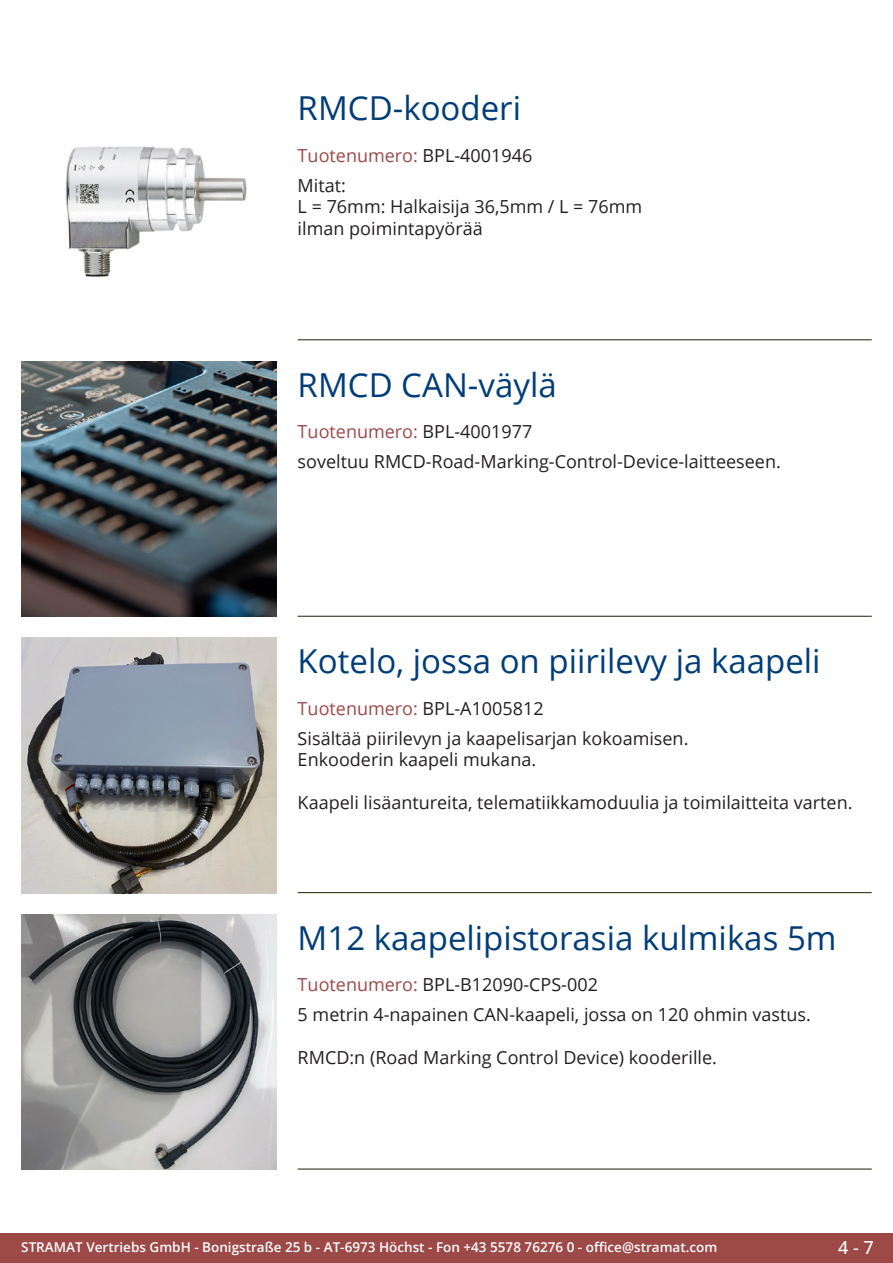
<style>
.page{position:relative;width:893px;height:1263px;background:#fff}
.page>*{position:absolute;margin:0;border:0;box-sizing:border-box;transform-origin:0 0}
.Produkttitel{font:33px "Open Sans";color:#003d78}
.Beschreibung_Text{font:18px/21.6px "Open Sans";color:#231f20}
.TechDaten_Überschrif{font:18px "Open Sans";color:#9c4948}
.TechDaten_Überschrif-2{font:18px "Open Sans";color:#231f20}
.t1{font:500 18px "Open Sans";color:#fff}
.t2{font:600 13.5px "Open Sans";color:#fff}
.s1{color:#231f20}
.s2{color:#9c4948}
</style>
<div class="page">
<div style="left:0;top:1233px;width:893px;height:30px;background:#9c4948"></div>
<hr style="left:298px;top:340px;width:574px;height:1px;background:#201d08">
<hr style="left:298px;top:616px;width:574px;height:1px;background:#201d08">
<hr style="left:298px;top:892px;width:574px;height:1px;background:#201d08">
<hr style="left:298px;top:1169px;width:574px;height:1px;background:#201d08">
<img style="left:65px;top:146px;width:182px;height:131px">
<img style="left:21px;top:361px;width:255px;height:256px">
<img style="left:21px;top:638px;width:255px;height:255px">
<img style="left:21px;top:914px;width:255px;height:255px">
<p class="Produkttitel" style="left:298px;top:86px;width:225px">RMCD-kooderi</p>
<p class="TechDaten_Überschrif" style="left:298px;top:143px;width:236px">Tuotenumero: <span class="s1">BPL-4001946</span></p>
<p class="Beschreibung_Text" style="left:298px;top:174px;width:346px">Mitat:<br>L = 76mm: Halkaisija 36,5mm / L = 76mm ilman poimintapyörää</p>
<p class="Produkttitel" style="left:298px;top:362px;width:261px">RMCD CAN-väylä</p>
<p class="TechDaten_Überschrif" style="left:298px;top:420px;width:236px">Tuotenumero: <span class="s1">BPL-4001977</span></p>
<p class="Beschreibung_Text" style="left:298px;top:450px;width:485px">soveltuu RMCD-Road-Marking-Control-Device-laitteeseen.</p>
<p class="Produkttitel" style="left:298px;top:638px;width:524px">Kotelo, jossa on piirilevy ja kaapeli</p>
<p class="TechDaten_Überschrif" style="left:298px;top:696px;width:248px">Tuotenumero: <span class="s1">BPL-A1005812</span></p>
<p class="Beschreibung_Text" style="left:298px;top:727px;width:392px">Sisältää piirilevyn ja kaapelisarjan kokoamisen.<br>Enkooderin kaapeli mukana.</p>
<p class="Beschreibung_Text" style="left:298px;top:792px;width:556px">Kaapeli lisäantureita, telematiikkamoduulia ja toimilaitteita varten.</p>
<p class="Produkttitel" style="left:298px;top:915px;width:540px">M12 kaapelipistorasia kulmikas 5m</p>
<p class="TechDaten_Überschrif-2" style="left:298px;top:972px;width:302px"><span class="s2">Tuotenumero:</span> BPL-B12090-CPS-002</p>
<p class="Beschreibung_Text" style="left:298px;top:1003px;width:515px">5 metrin 4-napainen CAN-kaapeli, jossa on 120 ohmin vastus.</p>
<p class="Beschreibung_Text" style="left:298px;top:1046px;width:421px">RMCD:n (Road Marking Control Device) kooderille.</p>
<p class="t2" style="left:21px;top:1238px;width:698px">STRAMAT Vertriebs GmbH - Bonigstraße 25 b - AT-6973 Höchst - Fon +43 5578 76276 0 - office@stramat.com</p>
<p class="t1" style="left:838px;top:1234px;width:37px">4 - 7</p>
</div>
